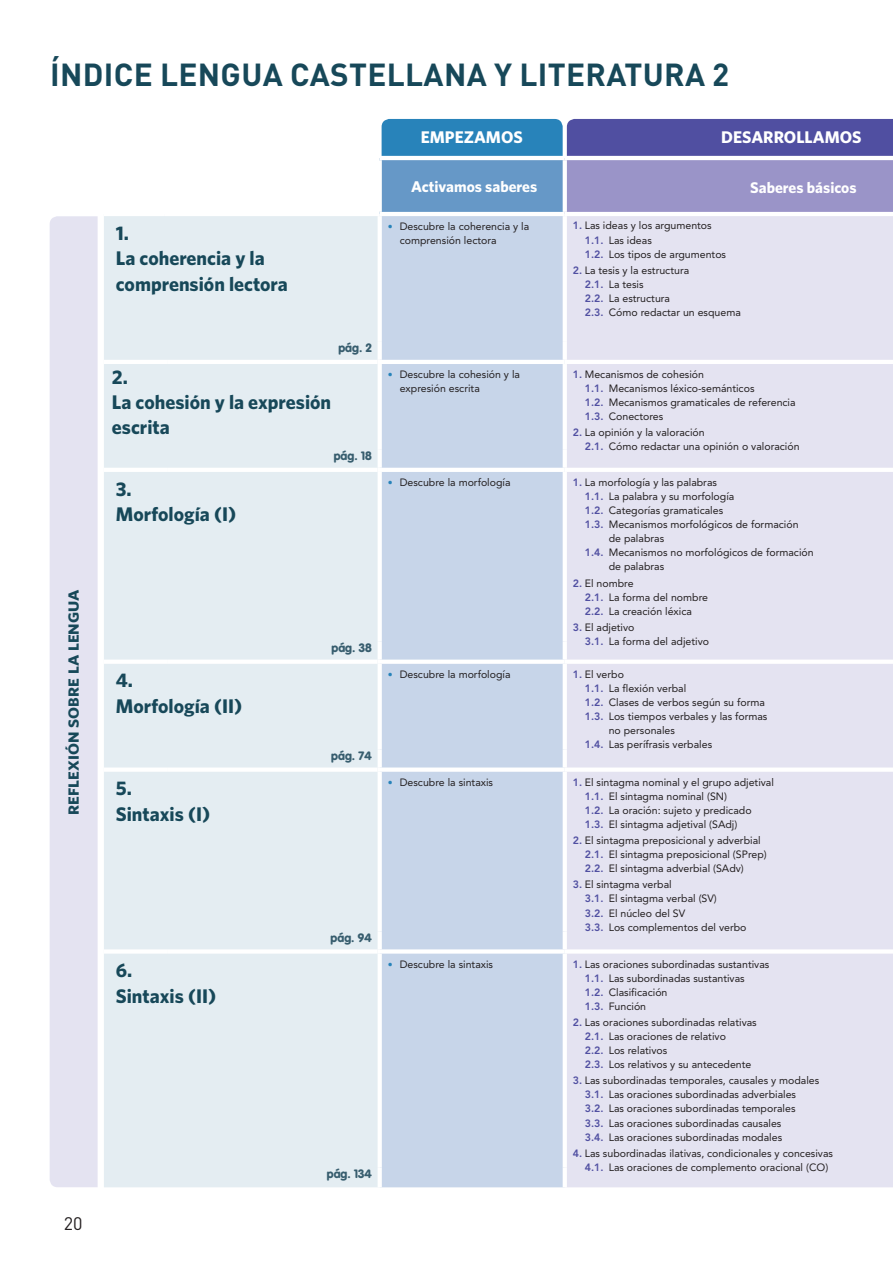
<style>
.page{position:relative;width:893px;height:1263px;background:#fff}
.page>*{position:absolute;margin:0;border:0;box-sizing:border-box;transform-origin:0 0}
.Unit__Tit_capítulo{font:700 31.5px "DIN Pro";letter-spacing:.01em;color:#174859}
.t1{font:700 19.8px/25.3px "Whitney";color:#174859}
.t2{font:18px "DIN";color:#231f20}
.t3{font:700 16.95px "Whitney";color:#fff}
.t4{font:700 15.45px "Whitney";color:#fff}
.t5{font:700 14.85px "Whitney";letter-spacing:.005em;color:#174859;scale:1.1 1}
.t6{font:900 12px "VAG Rounded";color:#375d6e}
.t7{font:10.65px/14.1px "Avenir LT Std";color:#231f20}
.s1{font-size:9.9px;color:#2883ba}
.s2{font-weight:800;color:#504fa1}
</style>
<div class="page">
<div style="left:50px;top:216px;width:48px;height:971px;background:#e4e3f1"></div>
<div style="left:104px;top:216px;width:274px;height:971px;background:#e4edf2"></div>
<div style="left:382px;top:216px;width:181px;height:971px;background:#c7d5e9"></div>
<div style="left:567px;top:216px;width:326px;height:971px;background:#e4e3f1"></div>
<hr style="left:104px;top:660px;width:63px;height:4px;background:#fff">
<hr style="left:167px;top:660px;width:211px;height:4px;background:#fff">
<hr style="left:565px;top:360px;width:328px;height:4px;background:#fff">
<hr style="left:565px;top:468px;width:328px;height:4px;background:#fff">
<hr style="left:565px;top:660px;width:328px;height:4px;background:#fff">
<div style="left:565px;top:767px;width:328px;height:5px;background:#fff"></div>
<div style="left:565px;top:949px;width:328px;height:5px;background:#fff"></div>
<hr style="left:378px;top:360px;width:187px;height:4px;background:#fff">
<hr style="left:378px;top:468px;width:187px;height:4px;background:#fff">
<hr style="left:378px;top:660px;width:187px;height:4px;background:#fff">
<div style="left:378px;top:767px;width:187px;height:5px;background:#fff"></div>
<div style="left:378px;top:949px;width:187px;height:5px;background:#fff"></div>
<hr style="left:104px;top:360px;width:63px;height:4px;background:#fff">
<hr style="left:167px;top:360px;width:211px;height:4px;background:#fff">
<hr style="left:104px;top:468px;width:63px;height:4px;background:#fff">
<hr style="left:167px;top:468px;width:211px;height:4px;background:#fff">
<div style="left:104px;top:767px;width:63px;height:5px;background:#fff"></div>
<div style="left:167px;top:767px;width:211px;height:5px;background:#fff"></div>
<div style="left:104px;top:949px;width:63px;height:5px;background:#fff"></div>
<div style="left:167px;top:949px;width:211px;height:5px;background:#fff"></div>
<svg style="left:379px;top:118px;width:514px;height:96px;background:#778bc1"></svg>
<p class="Unit__Tit_capítulo" style="left:50px;top:49px;width:681px">ÍNDICE LENGUA CASTELLANA Y LITERATURA 2</p>
<p class="t3" style="left:421px;top:127px;width:103px">EMPEZAMOS</p>
<p class="t3" style="left:721px;top:127px;width:142px">DESARROLLAMOS</p>
<p class="t4" style="left:411px;top:177px;width:128px">Activamos saberes</p>
<p class="t4" style="left:750px;top:178px;width:108px">Saberes básicos</p>
<p class="t1" style="left:116px;top:220px;width:173px">1.<br>La coherencia y la comprensión lectora</p>
<p class="t7" style="left:400px;top:219px;width:131px;text-indent:-12px"><span class="s1">•</span> Descubre la coherencia y la comprensión lectora</p>
<p class="t7" style="left:585px;top:219px;width:143px;text-indent:-12px"><span class="s2">1.</span> Las ideas y los argumentos<br><span class="s2">1.1.</span> Las ideas<br><span class="s2">1.2.</span> Los tipos de argumentos</p>
<p class="t7" style="left:585px;top:263px;width:158px;text-indent:-12px"><span class="s2">2.</span> La tesis y la estructura<br><span class="s2">2.1.</span> La tesis<br><span class="s2">2.2.</span> La estructura<br><span class="s2">2.3.</span> Cómo redactar un esquema</p>
<p class="t6" style="left:338px;top:341px;width:35px">pág. 2</p>
<p class="t5" style="left:65px;top:815px;width:206px;rotate:-90deg">REFLEXIÓN SOBRE LA LENGUA</p>
<p class="t2" style="left:64px;top:1212px;width:20px">20</p>
<p class="t1" style="left:112px;top:364px;width:221px">2.<br>La cohesión y la expresión escrita</p>
<p class="t7" style="left:400px;top:367px;width:122px;text-indent:-12px"><span class="s1">•</span> Descubre la cohesión y la expresión escrita</p>
<p class="t7" style="left:585px;top:367px;width:212px;text-indent:-12px"><span class="s2">1.</span> Mecanismos de cohesión<br><span class="s2">1.1.</span> Mecanismos léxico-semánticos<br><span class="s2">1.2.</span> Mecanismos gramaticales de referencia<br><span class="s2">1.3.</span> Conectores</p>
<p class="t7" style="left:585px;top:426px;width:216px;text-indent:-12px"><span class="s2">2.</span> La opinión y la valoración<br><span class="s2">2.1.</span> Cómo redactar una opinión o valoración</p>
<p class="t6" style="left:334px;top:449px;width:39px">pág. 18</p>
<p class="t1" style="left:116px;top:476px;width:122px">3.<br>Morfología (I)</p>
<p class="t7" style="left:388px;top:475px;width:124px"><span class="s1">•</span> Descubre la morfología</p>
<p class="t7" style="left:573px;top:475px;width:146px"><span class="s2">1.</span> La morfología y las palabras</p>
<p class="t7" style="left:585px;top:489px;width:151px"><span class="s2">1.1.</span> La palabra y su morfología</p>
<p class="t7" style="left:585px;top:503px;width:140px"><span class="s2">1.2.</span> Categorías gramaticales</p>
<p class="t7" style="left:585px;top:517px;width:215px"><span class="s2">1.3.</span> Mecanismos morfológicos de formación</p>
<p class="t7" style="left:609px;top:531px;width:57px">de palabras</p>
<p class="t7" style="left:585px;top:546px;width:230px"><span class="s2">1.4.</span> Mecanismos no morfológicos de formación</p>
<p class="t7" style="left:609px;top:560px;width:57px">de palabras</p>
<p class="t7" style="left:585px;top:576px;width:125px;text-indent:-12px"><span class="s2">2.</span> El nombre<br><span class="s2">2.1.</span> La forma del nombre<br><span class="s2">2.2.</span> La creación léxica</p>
<p class="t7" style="left:585px;top:620px;width:126px;text-indent:-12px"><span class="s2">3.</span> El adjetivo<br><span class="s2">3.1.</span> La forma del adjetivo</p>
<p class="t6" style="left:332px;top:640px;width:42px">pág. 38</p>
<p class="t1" style="left:116px;top:668px;width:128px">4.<br>Morfología (II)</p>
<p class="t7" style="left:388px;top:667px;width:124px"><span class="s1">•</span> Descubre la morfología</p>
<p class="t7" style="left:573px;top:667px;width:53px"><span class="s2">1.</span> El verbo</p>
<p class="t7" style="left:585px;top:681px;width:103px"><span class="s2">1.1.</span> La flexión verbal</p>
<p class="t7" style="left:585px;top:695px;width:182px"><span class="s2">1.2.</span> Clases de verbos según su forma</p>
<p class="t7" style="left:585px;top:709px;width:184px"><span class="s2">1.3.</span> Los tiempos verbales y las formas</p>
<p class="t7" style="left:609px;top:723px;width:68px">no personales</p>
<p class="t7" style="left:585px;top:737px;width:129px"><span class="s2">1.4.</span> Las perífrasis verbales</p>
<p class="t6" style="left:331px;top:748px;width:42px">pág. 74</p>
<p class="t1" style="left:116px;top:775px;width:96px">5.<br>Sintaxis (I)</p>
<p class="t1" style="left:116px;top:957px;width:102px">6.<br>Sintaxis (II)</p>
<p class="t6" style="left:331px;top:930px;width:43px">pág. 94</p>
<p class="t6" style="left:327px;top:1166px;width:46px">pág. 134</p>
<p class="t7" style="left:388px;top:775px;width:107px"><span class="s1">•</span> Descubre la sintaxis</p>
<p class="t7" style="left:585px;top:775px;width:191px;text-indent:-12px"><span class="s2">1.</span> El sintagma nominal y el grupo adjetival <span class="s2">1.1.</span> El sintagma nominal (SN)<br><span class="s2">1.2.</span> La oración: sujeto y predicado<br><span class="s2">1.3.</span> El sintagma adjetival (SAdj)</p>
<p class="t7" style="left:585px;top:833px;width:184px;text-indent:-12px"><span class="s2">2.</span> El sintagma preposicional y adverbial<br><span class="s2">2.1.</span> El sintagma preposicional (SPrep)<br><span class="s2">2.2.</span> El sintagma adverbial (SAdv)</p>
<p class="t7" style="left:585px;top:878px;width:163px;text-indent:-12px"><span class="s2">3.</span> El sintagma verbal<br><span class="s2">3.1.</span> El sintagma verbal (SV)<br><span class="s2">3.2.</span> El núcleo del SV<br><span class="s2">3.3.</span> Los complementos del verbo</p>
<p class="t7" style="left:388px;top:957px;width:107px"><span class="s1">•</span> Descubre la sintaxis</p>
<p class="t7" style="left:585px;top:957px;width:186px;text-indent:-12px"><span class="s2">1.</span> Las oraciones subordinadas sustantivas<br><span class="s2">1.1.</span> Las subordinadas sustantivas<br><span class="s2">1.2.</span> Clasificación<br><span class="s2">1.3.</span> Función</p>
<p class="t7" style="left:585px;top:1015px;width:174px;text-indent:-12px"><span class="s2">2.</span> Las oraciones subordinadas relativas<br><span class="s2">2.1.</span> Las oraciones de relativo<br><span class="s2">2.2.</span> Los relativos<br><span class="s2">2.3.</span> Los relativos y su antecedente</p>
<p class="t7" style="left:585px;top:1073px;width:236px;text-indent:-12px"><span class="s2">3.</span> Las subordinadas temporales, causales y modales <span class="s2">3.1.</span> Las oraciones subordinadas adverbiales<br><span class="s2">3.2.</span> Las oraciones subordinadas temporales<br><span class="s2">3.3.</span> Las oraciones subordinadas causales<br><span class="s2">3.4.</span> Las oraciones subordinadas modales</p>
<p class="t7" style="left:585px;top:1146px;width:250px;text-indent:-12px"><span class="s2">4.</span> Las subordinadas ilativas, condicionales y concesivas<br><span class="s2">4.1.</span> Las oraciones de complemento oracional (CO)</p>
</div>
